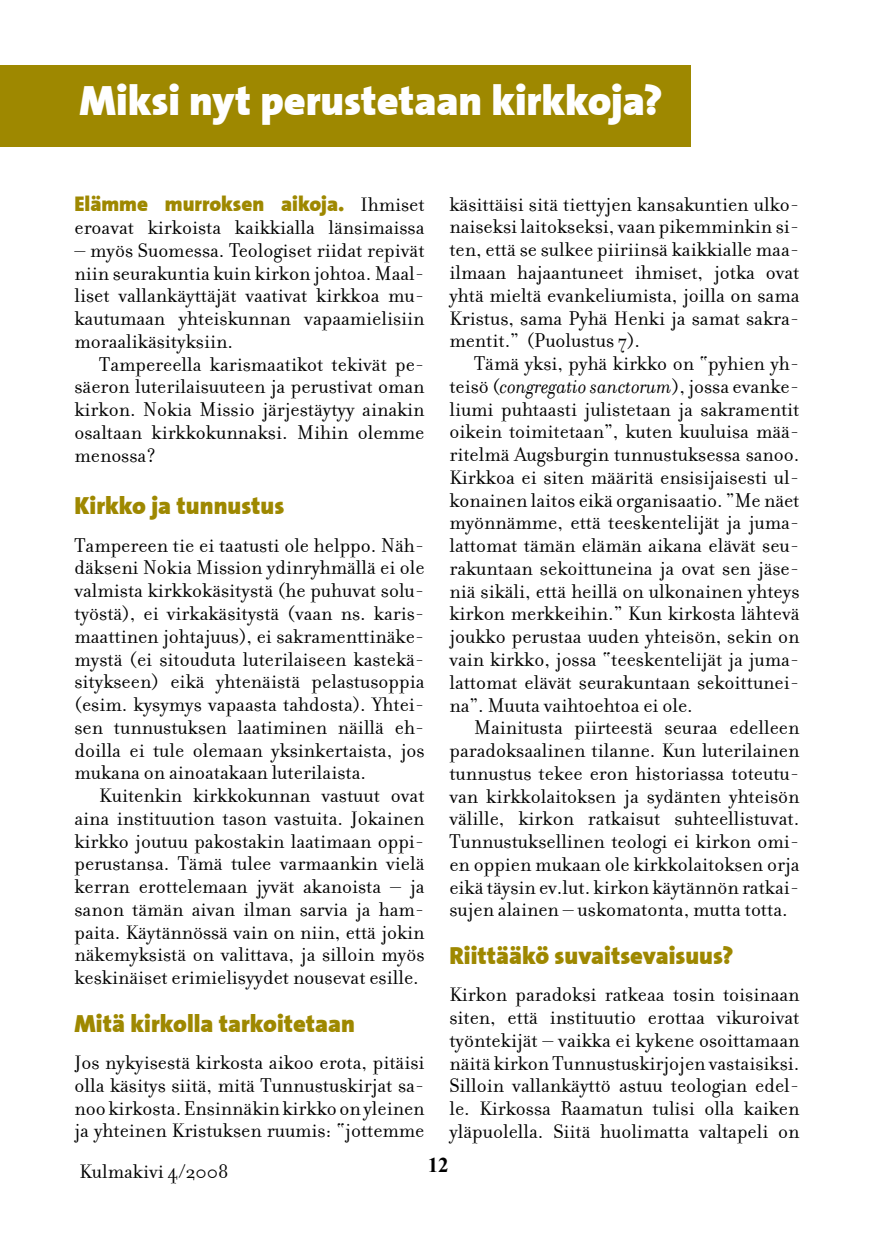
<style>
.page{position:relative;width:874px;height:1241px;background:#fff}
.page>*{position:absolute;margin:0;border:0;box-sizing:border-box;transform-origin:0 0}
.t1{font:42px "The Sans Black Plain";letter-spacing:-.005em;color:#fff}
.t2{font:24.5px "The Sans Black Plain";color:#9e8800}
.t3{font:21px/22.8px "Filosofia";color:#000;text-align:justify}
.t4{font:21px "The Sans Black Plain";color:#9e8800}
.t5{font:700 21px "Times New Roman";color:#000}
.s1{font-family:"Filosofia";color:#000}
.s2{font-style:italic}
</style>
<div class="page">
<div style="left:0;top:65px;width:690px;height:82px;background:#9e8800"></div>
<h1 class="t1" style="left:79px;top:65px;width:584px">Miksi nyt perustetaan kirkkoja?</h1>
<p class="t4" style="left:74px;top:186px;width:351px">Elämme murroksen aikoja. <span class="s1">Ihmiset</span></p>
<p class="t3" style="left:74px;top:216px;width:351px">eroavat kirkoista kaikkialla länsimaissa</p>
<p class="t3" style="left:74px;top:239px;width:351px">– myös Suomessa. Teologiset riidat repivät niin seurakuntia kuin kirkon johtoa. Maal&shy;liset vallankäyttäjät vaativat kirkkoa mu&shy;kautumaan yhteiskunnan vapaamielisiin moraalikäsityksiin.</p>
<p class="t3" style="left:74px;top:353px;width:351px;text-indent:25px">Tampereella karismaatikot tekivät pe&shy;säeron luterilaisuuteen ja perustivat oman kirkon. Nokia Missio järjestäytyy ainakin osaltaan kirkkokunnaksi. Mihin olemme menossa?</p>
<p class="t2" style="left:74px;top:484px;width:211px">Kirkko ja tunnustus</p>
<p class="t3" style="left:74px;top:534px;width:351px">Tampereen tie ei taatusti ole helppo. Näh&shy;däkseni Nokia Mission ydinryhmällä ei ole valmista kirkkokäsitystä (he puhuvat solu&shy;työstä), ei virkakäsitystä (vaan ns. karis&shy;maattinen johtajuus), ei sakramenttinäke&shy;mystä (ei sitouduta luterilaiseen kastekä&shy;sitykseen) eikä yhtenäistä pelastusoppia (esim. kysymys vapaasta tahdosta). Yhtei&shy;sen tunnustuksen laatiminen näillä eh&shy;doilla ei tule olemaan yksinkertaista, jos mukana on ainoatakaan luterilaista.</p>
<p class="t3" style="left:74px;top:784px;width:351px;text-indent:25px">Kuitenkin kirkkokunnan vastuut ovat aina instituution tason vastuita. Jokainen kirkko joutuu pakostakin laatimaan oppi&shy;perustansa. Tämä tulee varmaankin vielä kerran erottelemaan jyvät akanoista – ja sanon tämän aivan ilman sarvia ja ham&shy;paita. Käytännössä vain on niin, että jokin näkemyksistä on valittava, ja silloin myös keskinäiset erimielisyydet nousevat esille.</p>
<p class="t2" style="left:74px;top:1002px;width:282px">Mitä kirkolla tarkoitetaan</p>
<p class="t3" style="left:74px;top:1051px;width:351px">Jos nykyisestä kirkosta aikoo erota, pitäisi olla käsitys siitä, mitä Tunnustuskirjat sa&shy;noo kirkosta. Ensinnäkin kirkko on yleinen ja yhteinen Kristuksen ruumis: “jottemme</p>
<p class="t3" style="left:449px;top:193px;width:351px">käsittäisi sitä tiettyjen kansakuntien ulko&shy;naiseksi laitokseksi, vaan pikemminkin si&shy;ten, että se sulkee piiriinsä kaikkialle maa&shy;ilmaan hajaantuneet ihmiset, jotka ovat yhtä mieltä evankeliumista, joilla on sama Kristus, sama Pyhä Henki ja samat sakra&shy;mentit.” (Puolustus 7).</p>
<p class="t3" style="left:449px;top:352px;width:351px;text-indent:25px">Tämä yksi, pyhä kirkko on “pyhien yh&shy;teisö (<span class="s2">congregatio sanctorum</span>), jossa evanke&shy;liumi puhtaasti julistetaan ja sakramentit oikein toimitetaan”, kuten kuuluisa mää&shy;ritelmä Augsburgin tunnustuksessa sanoo.<br>Kirkkoa ei siten määritä ensisijaisesti ul&shy;konainen laitos eikä organisaatio. ”Me näet myönnämme, että teeskentelijät ja juma&shy;lattomat tämän elämän aikana elävät seu&shy;rakuntaan sekoittuneina ja ovat sen jäse&shy;niä sikäli, että heillä on ulkonainen yhteys kirkon merkkeihin.” Kun kirkosta lähtevä joukko perustaa uuden yhteisön, sekin on vain kirkko, jossa “teeskentelijät ja juma&shy;lattomat elävät seurakuntaan sekoittunei&shy;na”. Muuta vaihtoehtoa ei ole.</p>
<p class="t3" style="left:449px;top:716px;width:351px;text-indent:25px">Mainitusta piirteestä seuraa edelleen paradoksaalinen tilanne. Kun luterilainen tunnustus tekee eron historiassa toteutu&shy;van kirkkolaitoksen ja sydänten yhteisön välille, kirkon ratkaisut suhteellistuvat.<br>Tunnustuksellinen teologi ei kirkon omi&shy;en oppien mukaan ole kirkkolaitoksen orja eikä täysin ev.lut. kirkon käytännön ratkai&shy;sujen alainen – uskomatonta, mutta totta.</p>
<p class="t2" style="left:449px;top:934px;width:285px">Riittääkö suvaitsevaisuus?</p>
<p class="t3" style="left:449px;top:983px;width:351px">Kirkon paradoksi ratkeaa tosin toisinaan siten, että instituutio erottaa vikuroivat työntekijät – vaikka ei kykene osoittamaan näitä kirkon Tunnustuskirjojen vastaisiksi.<br>Silloin vallankäyttö astuu teologian edel&shy;le. Kirkossa Raamatun tulisi olla kaiken yläpuolella. Siitä huolimatta valtapeli on</p>
<p class="t3" style="left:79px;top:1159px;width:150px">Kulmakivi 4/2008</p>
<p class="t5" style="left:427px;top:1149px;width:11px">12</p>
</div>
